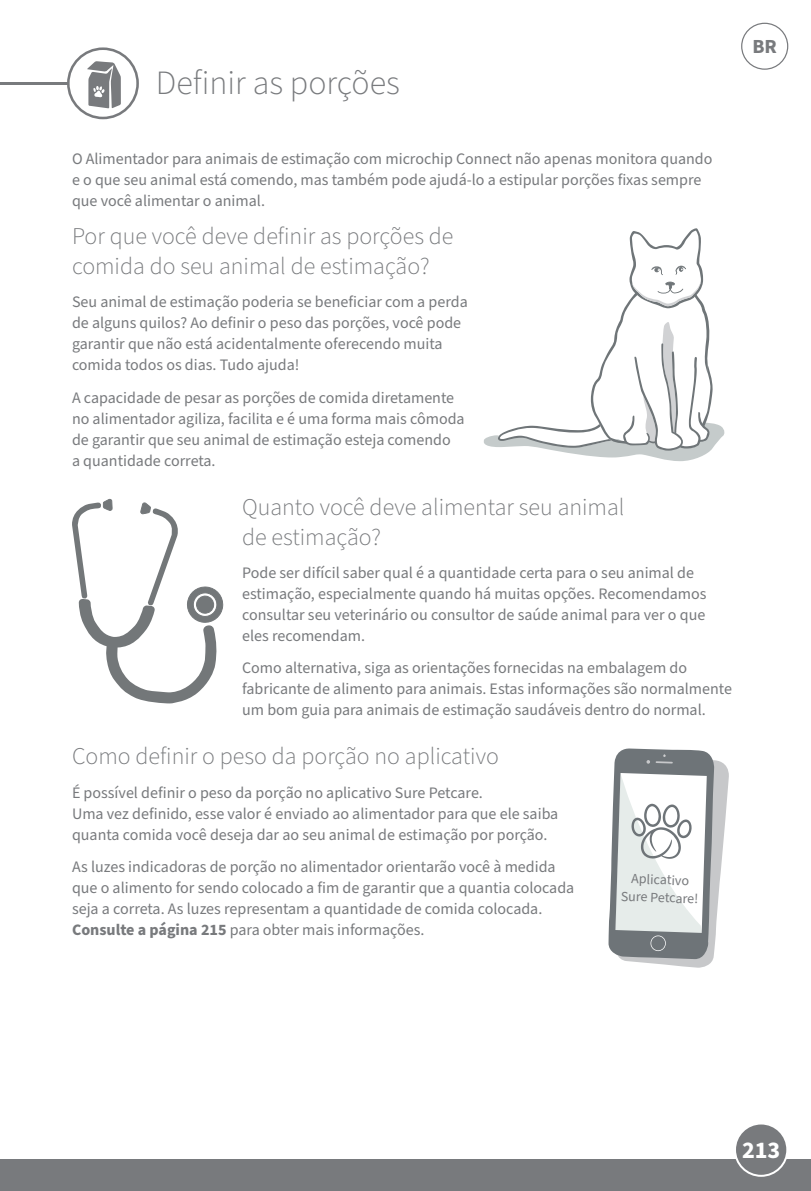
<style>
.page{position:relative;width:811px;height:1191px;background:#fff}
.page>*{position:absolute;margin:0;border:0;box-sizing:border-box;transform-origin:0 0}
.Heading_1__TOC_Inden{font:300 34px "Source Sans Pro";color:#787a7d}
.Heading_4{font:300 24px/30px "Source Sans Pro";color:#787a7d}
.t1{font:700 24px "Source Sans Pro";color:#fff}
.t2{font:700 20px "Source Sans Pro";color:#787a7d}
.Body_Text_8_0{font:16px/21px "Source Sans Pro";color:#787a7d}
.Caption_7_center{font:14px/18px "Source Sans Pro";color:#787a7d;text-align:center}
.s1{font-weight:700}
</style>
<div class="page">
<hr style="left:0;top:82px;width:67px;height:3px;background:#787a7d">
<div style="left:67px;top:47px;width:72px;height:72px;border:3px solid #787a7d;border-radius:50%"></div>
<div style="left:0;top:1159px;width:811px;height:32px;background:#787a7d"></div>
<div style="left:741px;top:23px;width:47px;height:47px;border:1px solid #787a7d;border-radius:50%"></div>
<div style="left:735px;top:1123px;width:52px;height:52px;background:#787a7d;border-radius:50%"></div>
<div style="left:734px;top:1122px;width:54px;height:54px;border:2px solid #fff;border-radius:50%"></div>
<svg style="left:87px;top:61px;width:34px;height:47px"></svg>
<svg style="left:483px;top:228px;width:242px;height:233px"></svg>
<svg style="left:72px;top:498px;width:152px;height:205px"></svg>
<svg style="left:608px;top:748px;width:121px;height:219px"></svg>
<p class="Heading_1__TOC_Inden" style="left:156px;top:60px;width:245px">Definir as porções</p>
<p class="Body_Text_8_0" style="left:72px;top:148px;width:642px">O Alimentador para animais de estimação com microchip Connect não apenas monitora quando e o que seu animal está comendo, mas também pode ajudá-lo a estipular porções fixas sempre que você alimentar o animal.</p>
<p class="Heading_4" style="left:72px;top:222px;width:383px">Por que você deve definir as porções de comida do seu animal de estimação?</p>
<p class="Body_Text_8_0" style="left:72px;top:292px;width:397px">Seu animal de estimação poderia se beneficiar com a perda de alguns quilos? Ao definir o peso das porções, você pode garantir que não está acidentalmente oferecendo muita comida todos os dias. Tudo ajuda!</p>
<p class="Body_Text_8_0" style="left:72px;top:387px;width:394px">A capacidade de pesar as porções de comida diretamente no alimentador agiliza, facilita e é uma forma mais cômoda de garantir que seu animal de estimação esteja comendo<br>a quantidade correta.</p>
<p class="Heading_4" style="left:242px;top:492px;width:384px">Quanto você deve alimentar seu animal de estimação?</p>
<p class="Body_Text_8_0" style="left:242px;top:562px;width:466px">Pode ser difícil saber qual é a quantidade certa para o seu animal de estimação, especialmente quando há muitas opções. Recomendamos consultar seu veterinário ou consultor de saúde animal para ver o que eles recomendam.</p>
<p class="Body_Text_8_0" style="left:242px;top:658px;width:491px">Como alternativa, siga as orientações fornecidas na embalagem do fabricante de alimento para animais. Estas informações são normalmente um bom guia para animais de estimação saudáveis dentro do normal.</p>
<p class="Heading_4" style="left:72px;top:742px;width:428px">Como definir o peso da porção no aplicativo</p>
<p class="Body_Text_8_0" style="left:72px;top:782px;width:488px">É possível definir o peso da porção no aplicativo Sure Petcare.<br>Uma vez definido, esse valor é enviado ao alimentador para que ele saiba quanta comida você deseja dar ao seu animal de estimação por porção.</p>
<p class="Body_Text_8_0" style="left:72px;top:856px;width:504px">As luzes indicadoras de porção no alimentador orientarão você à medida que o alimento for sendo colocado a fim de garantir que a quantia colocada seja a correta. As luzes representam a quantidade de comida colocada.<br><span class="s1">Consulte a página 215</span> para obter mais informações.</p>
<p class="Caption_7_center" style="left:622px;top:869px;width:79px;rotate:2deg">Aplicativo<br>Sure Petcare!</p>
<p class="t2" style="left:752px;top:32px;width:26px">BR</p>
<h2 class="t1" style="left:742px;top:1133px;width:40px">213</h2>
</div>
